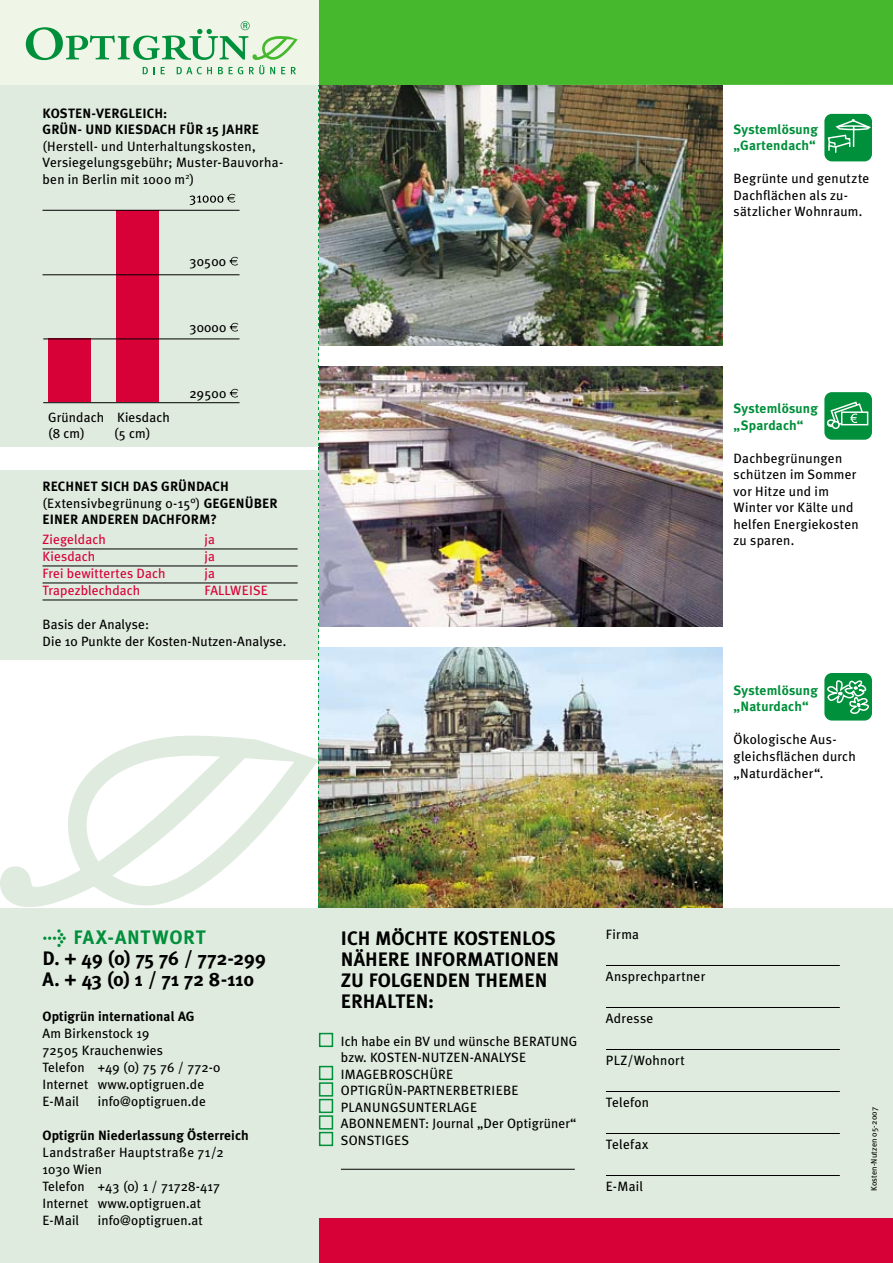
<style>
.page{position:relative;width:893px;height:1263px;background:#fff}
.page>*{position:absolute;margin:0;border:0;box-sizing:border-box;transform-origin:0 0}
.t1{font:700 19.5px/21px "Meta Plus";letter-spacing:-.005em;color:#000}
.t2{font:700 19.5px "Meta Plus";letter-spacing:.04em;color:#008f3b}
.t3{font:13.5px/16.5px "Meta Plus";letter-spacing:.015em;color:#000}
.t4{font:700 13.5px/16.5px "Meta Plus";letter-spacing:.01em;color:#000}
.t5{font:700 13.5px/16.5px "Meta Plus";letter-spacing:.01em;color:#008f3b}
.t6{font:13.5px "Meta Plus";letter-spacing:.01em;color:#d70037}
.t7{font:8.25px "Meta Plus";letter-spacing:.01em;color:#000}
.s1{font-weight:400}
</style>
<div class="page">
<img style="left:319px;top:85px;width:404px;height:260px">
<img style="left:319px;top:366px;width:404px;height:260px">
<img style="left:319px;top:648px;width:404px;height:260px">
<div style="left:0;top:470px;width:319px;height:189px;background:#e0ebdf"></div>
<div style="left:0;top:85px;width:319px;height:361px;background:#e0ebdf"></div>
<div style="left:0;top:908px;width:893px;height:355px;background:#e0ebdf"></div>
<hr style="left:606px;top:965px;width:234px;height:1px;background:#000">
<hr style="left:606px;top:1007px;width:234px;height:1px;background:#000">
<hr style="left:606px;top:1049px;width:234px;height:1px;background:#000">
<hr style="left:606px;top:1091px;width:234px;height:1px;background:#000">
<hr style="left:606px;top:1133px;width:234px;height:1px;background:#000">
<hr style="left:606px;top:1175px;width:234px;height:1px;background:#000">
<svg style="left:0;top:735px;width:318px;height:172px"></svg>
<div style="left:319px;top:0;width:574px;height:85px;background:#46b82e"></div>
<div style="left:319px;top:1218px;width:574px;height:45px;background:#d70037"></div>
<hr style="left:43px;top:549px;width:255px;height:1px;background:#000">
<hr style="left:43px;top:566px;width:255px;height:1px;background:#000">
<hr style="left:43px;top:583px;width:255px;height:1px;background:#000">
<hr style="left:43px;top:600px;width:255px;height:1px;background:#000">
<div style="left:48px;top:338px;width:43px;height:64px;background:#d70037"></div>
<div style="left:116px;top:210px;width:42px;height:192px;background:#d70037"></div>
<svg style="left:190px;top:194px;width:45px;height:11px"></svg>
<svg style="left:229px;top:257px;width:9px;height:8px"></svg>
<svg style="left:230px;top:323px;width:8px;height:8px"></svg>
<svg style="left:230px;top:389px;width:8px;height:8px"></svg>
<hr style="left:43px;top:274px;width:197px;height:1px;background:#000">
<hr style="left:43px;top:339px;width:197px;height:1px;background:#000">
<hr style="left:43px;top:210px;width:197px;height:1px;background:#000">
<hr style="left:43px;top:402px;width:197px;height:1px;background:#000">
<div style="left:319px;top:1033px;width:14px;height:14px;border:2px solid #008f3b"></div>
<div style="left:319px;top:1082px;width:14px;height:14px;border:2px solid #008f3b"></div>
<div style="left:319px;top:1099px;width:14px;height:14px;border:2px solid #008f3b"></div>
<div style="left:319px;top:1066px;width:14px;height:14px;border:2px solid #008f3b"></div>
<div style="left:319px;top:1115px;width:14px;height:14px;border:2px solid #008f3b"></div>
<div style="left:319px;top:1132px;width:14px;height:14px;border:2px solid #008f3b"></div>
<hr style="left:341px;top:1169px;width:234px;height:1px;background:#000">
<div style="left:824px;top:391px;width:49px;height:49px;background:#008f3b;border-radius:8px"></div>
<div style="left:823px;top:391px;width:50px;height:50px;border:1px solid #fff;border-radius:8px"></div>
<div style="left:827px;top:420px;width:8px;height:7px;border:1px solid #fff;border-radius:50%"></div>
<div style="left:827px;top:419px;width:8px;height:7px;border:1px solid #fff;border-radius:50%"></div>
<div style="left:841px;top:411px;width:27px;height:14px;border:1px solid #fff"></div>
<svg style="left:828px;top:401px;width:37px;height:29px"></svg>
<div style="left:824px;top:672px;width:49px;height:49px;background:#008f3b;border-radius:8px"></div>
<div style="left:823px;top:671px;width:50px;height:51px;border:1px solid #fff;border-radius:8px"></div>
<svg style="left:823px;top:678px;width:50px;height:38px"></svg>
<div style="left:824px;top:113px;width:49px;height:49px;background:#008f3b;border-radius:8px"></div>
<div style="left:823px;top:112px;width:50px;height:51px;border:1px solid #fff;border-radius:8px"></div>
<svg style="left:827px;top:118px;width:45px;height:36px"></svg>
<svg style="left:318px;top:85px;width:1px;height:823px"></svg>
<div style="left:0;top:0;width:319px;height:85px;background:#eff6e7"></div>
<svg style="left:26px;top:21px;width:272px;height:53px"></svg>
<p class="t4" style="left:43px;top:105px;width:218px">KOSTEN-VERGLEICH:<br>GRÜN- UND KIESDACH FÜR 15 JAHRE</p>
<p class="t3" style="left:43px;top:138px;width:242px">(Herstell- und Unterhaltungskosten,<br>Versiegelungsgebühr; Muster-Bauvorha&shy;ben in Berlin mit 1000 m<sup>2</sup>)</p>
<p class="t3" style="left:190px;top:252px;width:38px">30500</p>
<p class="t3" style="left:190px;top:318px;width:38px">30000</p>
<p class="t3" style="left:48px;top:408px;width:123px">Gründach Kiesdach (8 cm)</p>
<p class="t3" style="left:114px;top:425px;width:38px">(5 cm)</p>
<p class="t3" style="left:190px;top:384px;width:38px">29500</p>
<p class="t4" style="left:43px;top:478px;width:237px">RECHNET SICH DAS GRÜNDACH <span class="s1">(Extensivbegrünung 0-15°)</span> GEGENÜBER<br>EINER ANDEREN DACHFORM?</p>
<p class="t6" style="left:43px;top:532px;width:65px">Ziegeldach</p>
<p class="t6" style="left:205px;top:532px;width:12px">ja</p>
<p class="t6" style="left:43px;top:549px;width:54px">Kiesdach</p>
<p class="t6" style="left:205px;top:549px;width:12px">ja</p>
<p class="t6" style="left:43px;top:566px;width:125px">Frei bewittertes Dach</p>
<p class="t6" style="left:205px;top:566px;width:12px">ja</p>
<p class="t6" style="left:43px;top:583px;width:99px">Trapezblechdach</p>
<p class="t6" style="left:205px;top:583px;width:65px">FALLWEISE</p>
<p class="t3" style="left:43px;top:616px;width:245px;line-height:17px">Basis der Analyse:<br>Die 10 Punkte der Kosten-Nutzen-Analyse.</p>
<p class="t5" style="left:733px;top:121px;width:86px">Systemlösung „Gartendach“</p>
<p class="t3" style="left:733px;top:170px;width:137px">Begrünte und genutzte<br>Dachflächen als zu&shy;sätzlicher Wohnraum.</p>
<p class="t5" style="left:733px;top:400px;width:86px">Systemlösung „Spardach“</p>
<p class="t3" style="left:733px;top:450px;width:127px">Dachbegrünungen schützen im Sommer vor Hitze und im<br>Winter vor Kälte und helfen Energiekosten zu sparen.</p>
<p class="t5" style="left:733px;top:682px;width:86px">Systemlösung „Naturdach“</p>
<p class="t3" style="left:733px;top:731px;width:124px">Ökologische Aus&shy;gleichsflächen durch „Naturdächer“.</p>
<h1 class="t2" style="left:43px;top:926px;width:165px">&gt; FAX-ANTWORT</h1>
<h1 class="t1" style="left:43px;top:948px;width:225px">D. + 49 (0) 75 76 / 772-299<br>A. + 43 (0) 1 / 71 72 8-110</h1>
<p class="t4" style="left:43px;top:1007px;width:154px">Optigrün international AG</p>
<p class="t3" style="left:43px;top:1024px;width:179px;line-height:17px">Am Birkenstock 19<br>72505 Krauchenwies<br>Telefon +49 (0) 75 76 / 772-0<br>Internet www.optigruen.de<br>E-Mail</p>
<p class="t3" style="left:98px;top:1092px;width:110px">info@optigruen.de</p>
<p class="t4" style="left:43px;top:1127px;width:208px">Optigrün Niederlassung Österreich</p>
<p class="t3" style="left:43px;top:1143px;width:183px;line-height:17px">Landstraßer Hauptstraße 71/2<br>1030 Wien<br>Telefon +43 (0) 1 / 71728-417<br>Internet www.optigruen.at<br>E-Mail</p>
<p class="t3" style="left:98px;top:1212px;width:107px">info@optigruen.at</p>
<h1 class="t1" style="left:341px;top:928px;width:220px">ICH MÖCHTE KOSTENLOS<br>NÄHERE INFORMATIONEN<br>ZU FOLGENDEN THEMEN<br>ERHALTEN:</h1>
<p class="t3" style="left:341px;top:1032px;width:238px">Ich habe ein BV und wünsche BERATUNG bzw. KOSTEN-NUTZEN-ANALYSE<br>IMAGEBROSCHÜRE<br>OPTIGRÜN-PARTNERBETRIEBE<br>PLANUNGSUNTERLAGE<br>ABONNEMENT: Journal „Der Optigrüner“<br>SONSTIGES</p>
<p class="t3" style="left:606px;top:926px;width:35px">Firma</p>
<p class="t3" style="left:606px;top:968px;width:101px">Ansprechpartner</p>
<p class="t3" style="left:606px;top:1010px;width:49px">Adresse</p>
<p class="t3" style="left:606px;top:1052px;width:80px">PLZ/Wohnort</p>
<p class="t3" style="left:606px;top:1094px;width:45px">Telefon</p>
<p class="t3" style="left:606px;top:1136px;width:44px">Telefax</p>
<p class="t3" style="left:606px;top:1178px;width:39px">E-Mail</p>
<p class="t7" style="left:869px;top:1191px;width:85px;rotate:-90deg">Kosten-Nutzen 05-2007</p>
</div>
